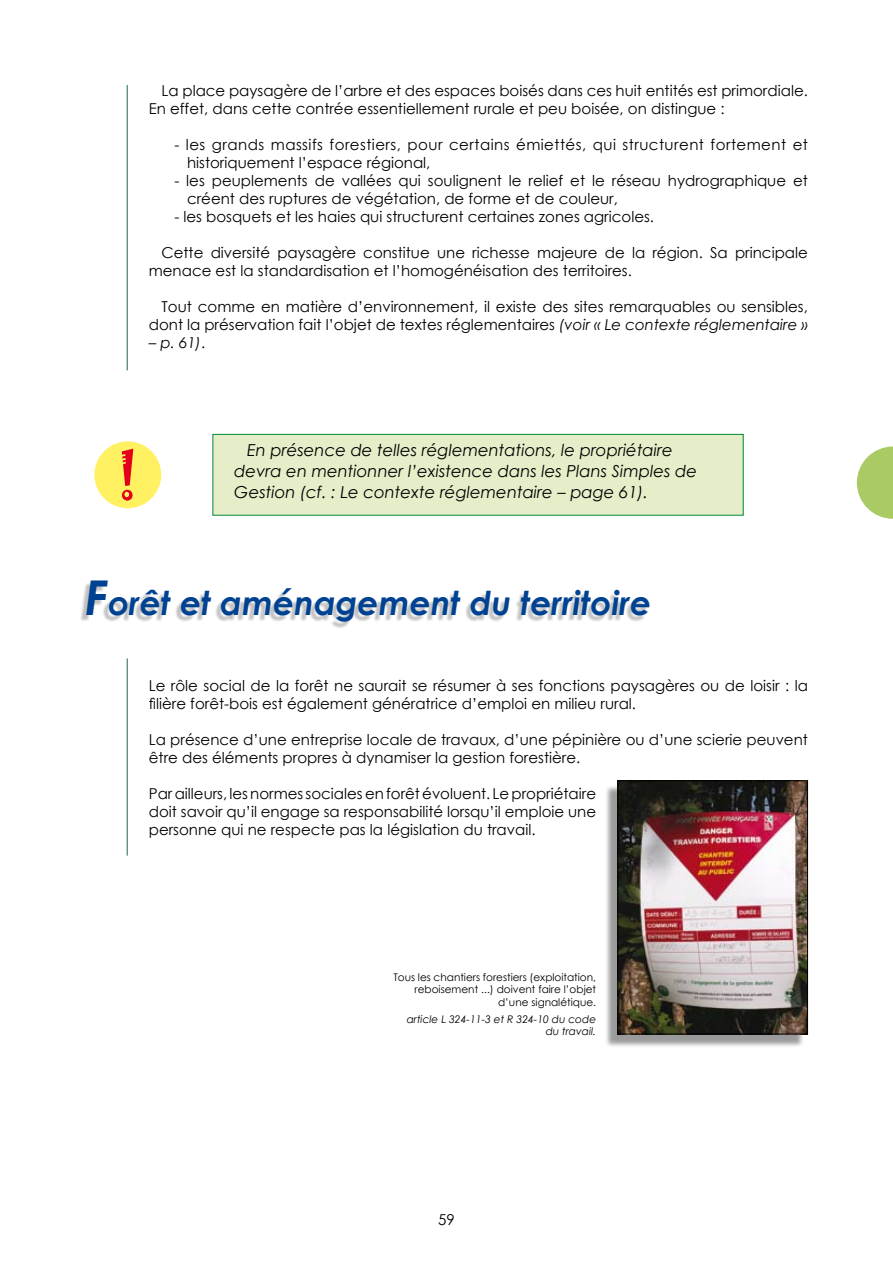
<style>
.page{position:relative;width:893px;height:1263px;background:#fff}
.page>*{position:absolute;margin:0;border:0;box-sizing:border-box;transform-origin:0 0}
.t1{font:60px "Jokerman";color:#e2001a}
.t2{font:italic 700 33px "Century Gothic";color:#004292}
.t3{font:italic 16.5px/21px "Century Gothic";color:#000}
.t4{font:15px/18px "Century Gothic";color:#000}
.t5{font:15px/18px "Century Gothic";letter-spacing:.03em;color:#000}
.t6{font:italic 15px "Century Gothic";color:#000}
.t7{font:10.5px/12.6px "Century Gothic";color:#000;text-align:right}
.t8{font:italic 10.5px/12.6px "Century Gothic";color:#000;text-align:right}
.s1{font-style:italic}
.s2{font-style:normal}
.s3{font-size:48px}
</style>
<div class="page">
<hr style="left:127px;top:85px;width:1px;height:285px;background:#206748">
<svg style="left:857px;top:446px;width:36px;height:73px"></svg>
<div style="left:94px;top:441px;width:67px;height:67px;background:#fff162;border-radius:50%"></div>
<div style="left:213px;top:434px;width:530px;height:81px;background:#e5eec9"></div>
<div style="left:213px;top:434px;width:530px;height:81px;border:1px solid #008734"></div>
<hr style="left:127px;top:658px;width:1px;height:198px;background:#206748">
<div style="left:79px;top:581px;width:570px;height:48px;background:#000;opacity:.25"></div>
<div style="left:603px;top:783px;width:202px;height:265px;background:#000;opacity:.4"></div>
<img style="left:619px;top:782px;width:187px;height:250px">
<div style="left:617px;top:780px;width:191px;height:254px;border:1px solid #000"></div>
<p class="t4" style="left:149px;top:82px;width:661px;text-indent:13px">La place paysagère de l’arbre et des espaces boisés dans ces huit entités est primordiale.<br>En effet, dans cette contrée essentiellement rurale et peu boisée, on distingue :</p>
<p class="t5" style="left:187px;top:136px;width:622px;text-indent:-13px">- les grands massifs forestiers, pour certains émiettés, qui structurent fortement et historiquement l’espace régional,</p>
<p class="t4" style="left:187px;top:172px;width:622px;text-indent:-13px">- les peuplements de vallées qui soulignent le relief et le réseau hydrographique et créent des ruptures de végétation, de forme et de couleur,</p>
<p class="t4" style="left:174px;top:208px;width:481px">- les bosquets et les haies qui structurent certaines zones agricoles.</p>
<p class="t4" style="left:149px;top:244px;width:661px;text-indent:13px">Cette diversité paysagère constitue une richesse majeure de la région. Sa principale menace est la standardisation et l’homogénéisation des territoires.</p>
<p class="t4" style="left:149px;top:298px;width:661px;text-align:right">Tout comme en matière d’environnement, il existe des sites remarquables ou sensibles, dont la préservation fait l’objet de textes réglementaires <span class="s1">(voir « Le contexte réglementaire »</span></p>
<p class="t6" style="left:149px;top:332px;width:58px">– p. 61)<span class="s2">.</span></p>
<h1 class="t1" style="left:116px;top:433px;width:25px">!</h1>
<p class="t3" style="left:234px;top:439px;width:464px;text-indent:13px">En présence de telles réglementations, le propriétaire devra en mentionner l’existence dans les Plans Simples de<br>Gestion (cf. : Le contexte réglementaire – page 61).</p>
<h2 class="t2" style="left:85px;top:578px;width:568px"><span class="s3">F</span>orêt et aménagement du territoire</h2>
<p class="t4" style="left:149px;top:677px;width:661px">Le rôle social de la forêt ne saurait se résumer à ses fonctions paysagères ou de loisir : la filière forêt-bois est également génératrice d’emploi en milieu rural.</p>
<p class="t4" style="left:149px;top:731px;width:661px">La présence d’une entreprise locale de travaux, d’une pépinière ou d’une scierie peuvent être des éléments propres à dynamiser la gestion forestière.</p>
<p class="t4" style="left:149px;top:785px;width:449px;text-align:justify">Par ailleurs, les normes sociales en forêt évoluent. Le propriétaire doit savoir qu’il engage sa responsabilité lorsqu’il emploie une personne qui ne respecte pas la législation du travail.</p>
<p class="t7" style="left:393px;top:970px;width:204px">Tous les chantiers forestiers (exploitation, reboisement ...) doivent faire l’objet d’une signalétique.</p>
<p class="t8" style="left:407px;top:1012px;width:191px">article L 324-11-3 et R 324-10 du code du travail.</p>
<p class="t4" style="left:438px;top:1210px;width:18px">59</p>
</div>
